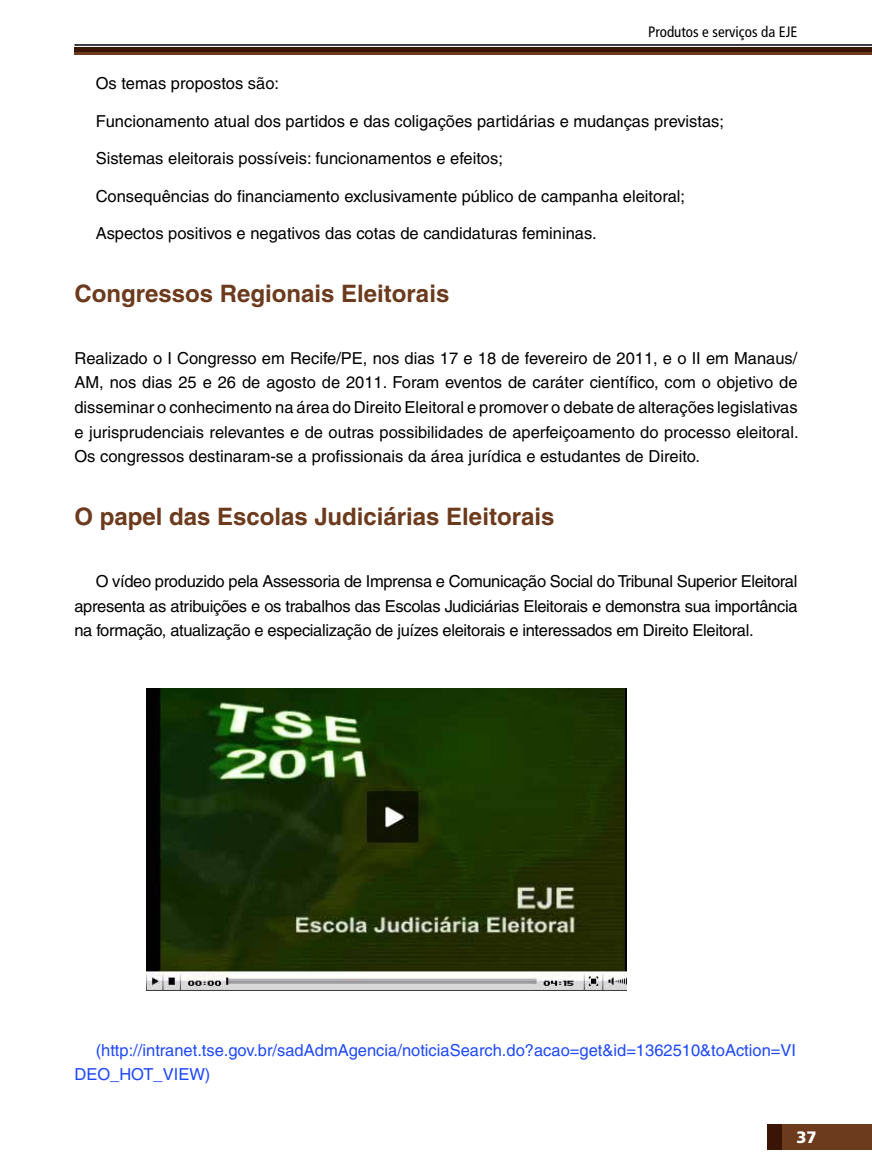
<style>
.page{position:relative;width:872px;height:1170px;background:#fff}
.page>*{position:absolute;margin:0;border:0;box-sizing:border-box;transform-origin:0 0}
.t1{font:700 24px "Helvetica";color:#6c3b1d}
.t2{font:16.5px/24.6px "Helvetica";color:#000;text-align:justify}
.t3{font:16.5px/24.6px "Helvetica";color:#1f49ff}
.t4{font:900 16.5px "Frutiger LT Std";color:#fff}
.t5{font:condensed 15px "Frutiger LT Std";color:#000}
</style>
<div class="page">
<div style="left:74px;top:47px;width:798px;height:6px;background:#3a1505"></div>
<hr style="left:74px;top:53px;width:798px;height:2px;background:#6c3b1d">
<div style="left:767px;top:1123px;width:16px;height:26px;background:#3a1505"></div>
<div style="left:782px;top:1123px;width:90px;height:26px;background:#6c3b1d"></div>
<hr style="left:74px;top:44px;width:798px;height:2px;background:#000">
<img style="left:147px;top:688px;width:479px;height:302px">
<p class="t5" style="left:648px;top:23px;width:151px">Produtos e serviços da EJE</p>
<p class="t2" style="left:96px;top:71px;width:185px">Os temas propostos são:</p>
<p class="t2" style="left:96px;top:109px;width:630px">Funcionamento atual dos partidos e das coligações partidárias e mudanças previstas;</p>
<p class="t2" style="left:96px;top:146px;width:409px">Sistemas eleitorais possíveis: funcionamentos e efeitos;</p>
<p class="t2" style="left:96px;top:183px;width:591px">Consequências do financiamento exclusivamente público de campanha eleitoral;</p>
<p class="t2" style="left:96px;top:221px;width:502px">Aspectos positivos e negativos das cotas de candidaturas femininas.</p>
<h1 class="t1" style="left:74px;top:279px;width:376px">Congressos Regionais Eleitorais</h1>
<p class="t2" style="left:74px;top:345px;width:725px">Realizado o I Congresso em Recife/PE, nos dias 17 e 18 de fevereiro de 2011, e o II em Manaus/ AM, nos dias 25 e 26 de agosto de 2011. Foram eventos de caráter científico, com o objetivo de disseminar o conhecimento na área do Direito Eleitoral e promover o debate de alterações legislativas e jurisprudenciais relevantes e de outras possibilidades de aperfeiçoamento do processo eleitoral.<br>Os congressos destinaram-se a profissionais da área jurídica e estudantes de Direito.</p>
<h1 class="t1" style="left:74px;top:502px;width:481px">O papel das Escolas Judiciárias Eleitorais</h1>
<p class="t2" style="left:74px;top:569px;width:724px;text-indent:21px">O vídeo produzido pela Assessoria de Imprensa e Comunicação Social do Tribunal Superior Eleitoral apresenta as atribuições e os trabalhos das Escolas Judiciárias Eleitorais e demonstra sua importância na formação, atualização e especialização de juízes eleitorais e interessados em Direito Eleitoral.</p>
<p class="t3" style="left:74px;top:1037px;width:723px;text-indent:21px">(http://intranet.tse.gov.br/sadAdmAgencia/noticiaSearch.do?acao=get&amp;id=1362510&amp;toAction=VI<br>DEO_HOT_VIEW)</p>
<p class="t4" style="left:796px;top:1127px;width:22px">37</p>
</div>
